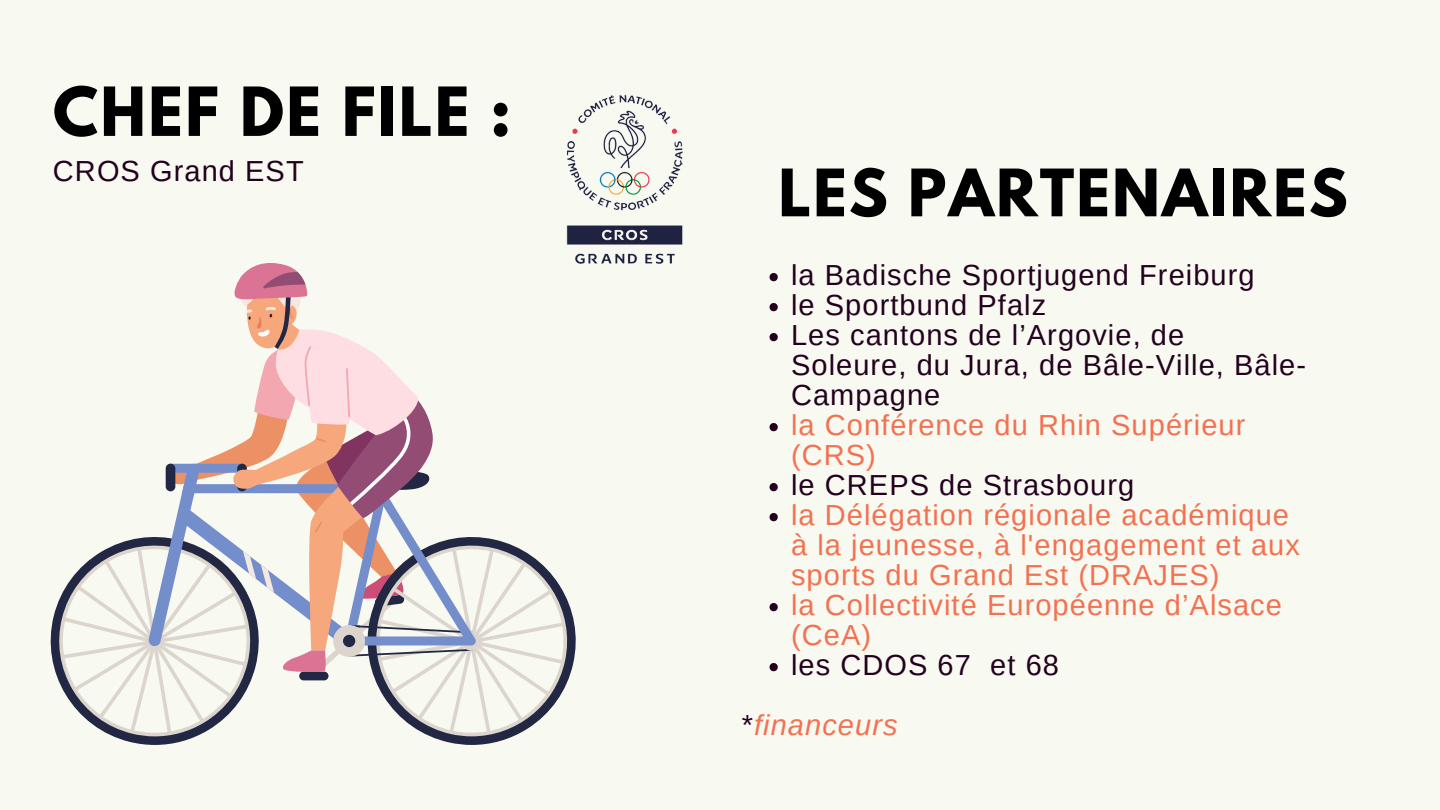
<style>
.page{position:relative;width:1440px;height:810px;background:#f8f9f0}
.page>*{position:absolute;margin:0;border:0;box-sizing:border-box;transform-origin:0 0}
.t1{font:700 59.9px "League Spartan";letter-spacing:.035em;color:#000}
.t2{font:700 57.9px "League Spartan";letter-spacing:.035em;color:#000}
.t3{font:29px/30px "Arimo";letter-spacing:.035em;color:#23001e}
.t4{font:29px/30px "Arimo";letter-spacing:.035em;color:#f37151}
.t5{font:italic 29px "Arimo";letter-spacing:.035em;color:#f37151}
.s1{font-style:normal;color:#23001e}
</style>
<div class="page">
<svg style="left:51px;top:263px;width:525px;height:482px"></svg>
<img style="left:558px;top:94px;width:125px;height:183px">
<svg style="left:770px;top:273px;width:8px;height:8px"></svg>
<svg style="left:770px;top:303px;width:8px;height:8px"></svg>
<svg style="left:770px;top:333px;width:8px;height:8px"></svg>
<svg style="left:770px;top:423px;width:8px;height:8px"></svg>
<svg style="left:770px;top:483px;width:8px;height:8px"></svg>
<svg style="left:770px;top:513px;width:8px;height:8px"></svg>
<svg style="left:770px;top:603px;width:8px;height:8px"></svg>
<svg style="left:770px;top:663px;width:8px;height:8px"></svg>
<p class="t1" style="left:53px;top:82px;width:460px">CHEF DE FILE :</p>
<p class="t3" style="left:53px;top:156px;width:252px">CROS Grand EST</p>
<h1 class="t2" style="left:778px;top:164px;width:571px">LES PARTENAIRES</h1>
<p class="t3" style="left:791px;top:260px;width:465px">la Badische Sportjugend Freiburg</p>
<p class="t3" style="left:791px;top:290px;width:257px">le Sportbund Pfalz</p>
<h1 class="t3" style="left:791px;top:320px;width:517px">Les cantons de l’Argovie, de<br>Soleure, du Jura, de Bâle-Ville, Bâle-<br>Campagne</h1>
<p class="t4" style="left:791px;top:410px;width:456px">la Conférence du Rhin Supérieur (CRS)</p>
<p class="t3" style="left:791px;top:470px;width:345px">le CREPS de Strasbourg</p>
<p class="t4" style="left:791px;top:500px;width:510px">la Délégation régionale académique à la jeunesse, à l'engagement et aux sports du Grand Est (DRAJES)</p>
<p class="t4" style="left:791px;top:590px;width:492px">la Collectivité Européenne d’Alsace (CeA)</p>
<p class="t3" style="left:791px;top:650px;width:270px">les CDOS 67 et 68</p>
<p class="t5" style="left:742px;top:709px;width:157px"><span class="s1">*</span>financeurs</p>
</div>
